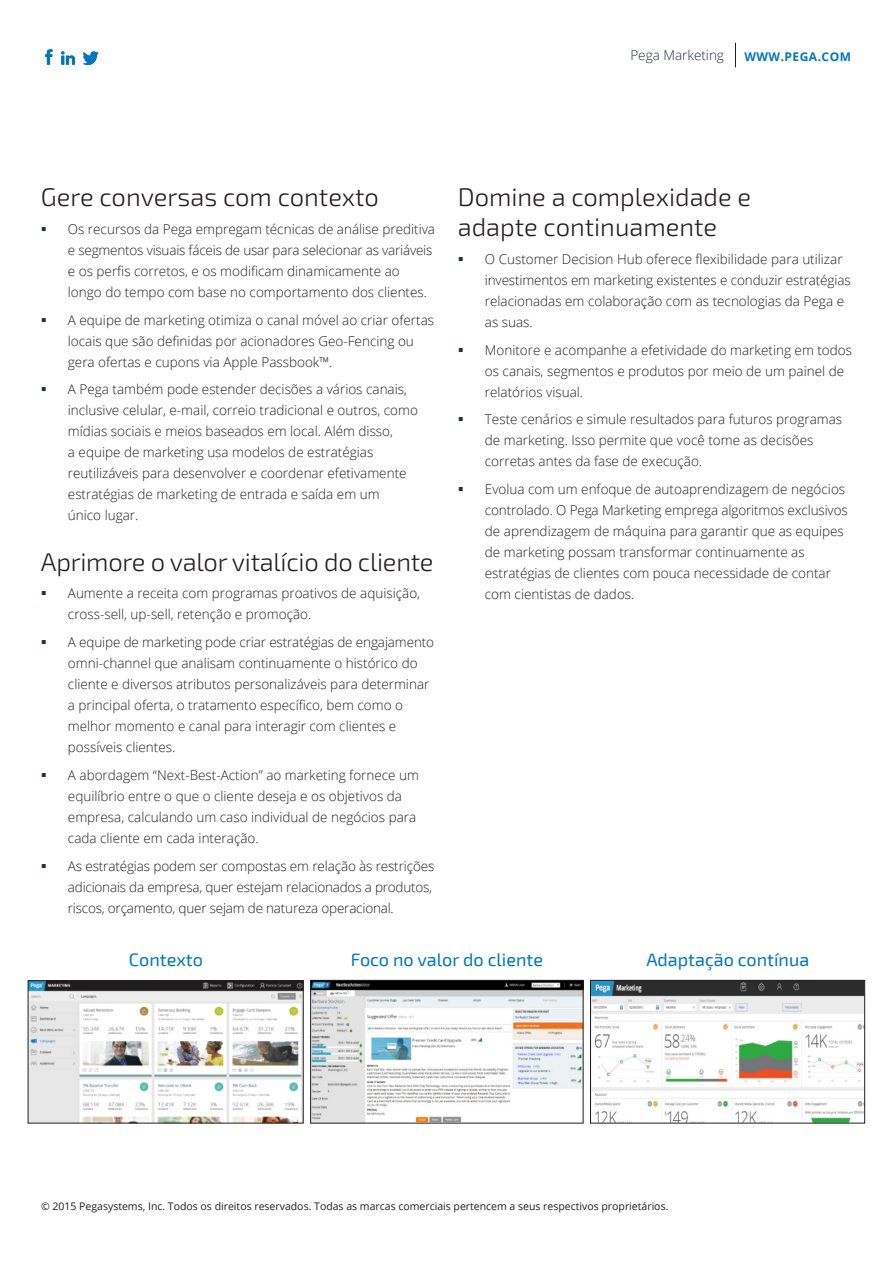
<style>
.page{position:relative;width:893px;height:1263px;background:#fff}
.page>*{position:absolute;margin:0;border:0;box-sizing:border-box;transform-origin:0 0}
.HEADING{font:300 25.5px/30px "Exo 2";color:#231f20}
.t1{font:18px "Exo 2";color:#0076be}
.t2{font:300 13.5px/21px "Open Sans";color:#231f20}
.t3{font:300 13.5px "Open Sans";color:#252e3f}
.t4{font:700 12px "Open Sans";letter-spacing:.04em;color:#0076be}
.t5{font:10.5px "Open Sans";color:#231f20}
.s1{color:#252e3f}
</style>
<div class="page">
<svg style="left:735px;top:43px;width:1px;height:24px"></svg>
<svg style="left:83px;top:51px;width:16px;height:14px"></svg>
<svg style="left:61px;top:51px;width:14px;height:14px"></svg>
<svg style="left:45px;top:49px;width:7px;height:16px"></svg>
<img style="left:30px;top:982px;width:271px;height:139px">
<div style="left:28px;top:980px;width:275px;height:143px;border:1px solid #231f20"></div>
<img style="left:312px;top:982px;width:269px;height:139px">
<div style="left:310px;top:980px;width:273px;height:143px;border:1px solid #231f20"></div>
<img style="left:592px;top:982px;width:271px;height:139px">
<div style="left:590px;top:980px;width:275px;height:143px;border:1px solid #231f20"></div>
<p class="t3" style="left:630px;top:46px;width:95px">Pega Marketing</p>
<p class="t4" style="left:744px;top:48px;width:108px">WWW.PEGA.COM</p>
<p class="HEADING" style="left:41px;top:183px;width:340px">Gere conversas com contexto</p>
<p class="t2" style="left:68px;top:218px;width:369px;text-indent:-27px"><span class="s1">▪</span> Os recursos da Pega empregam técnicas de análise preditiva e segmentos visuais fáceis de usar para selecionar as variáveis e os perfis corretos, e os modificam dinamicamente ao longo do tempo com base no comportamento dos clientes.</p>
<p class="t2" style="left:68px;top:309px;width:368px;text-indent:-27px"><span class="s1">▪</span> A equipe de marketing otimiza o canal móvel ao criar ofertas locais que são definidas por acionadores Geo-Fencing ou gera ofertas e cupons via Apple Passbook™.</p>
<p class="t2" style="left:68px;top:379px;width:352px;text-indent:-27px"><span class="s1">▪</span> A Pega também pode estender decisões a vários canais, inclusive celular, e-mail, correio tradicional e outros, como mídias sociais e meios baseados em local. Além disso,<br>a equipe de marketing usa modelos de estratégias reutilizáveis para desenvolver e coordenar efetivamente estratégias de marketing de entrada e saída em um<br>único lugar.</p>
<p class="HEADING" style="left:41px;top:547px;width:394px">Aprimore o valor vitalício do cliente</p>
<p class="t2" style="left:68px;top:583px;width:354px;text-indent:-27px"><span class="s1">▪</span> Aumente a receita com programas proativos de aquisição, cross-sell, up-sell, retenção e promoção.</p>
<p class="t2" style="left:68px;top:631px;width:368px;text-indent:-27px"><span class="s1">▪</span> A equipe de marketing pode criar estratégias de engajamento omni-channel que analisam continuamente o histórico do cliente e diversos atributos personalizáveis para determinar a principal oferta, o tratamento específico, bem como o melhor momento e canal para interagir com clientes e possíveis clientes.</p>
<p class="t2" style="left:68px;top:764px;width:353px;text-indent:-27px"><span class="s1">▪</span> A abordagem “Next-Best-Action” ao marketing fornece um equilíbrio entre o que o cliente deseja e os objetivos da empresa, calculando um caso individual de negócios para cada cliente em cada interação.</p>
<p class="t2" style="left:68px;top:855px;width:368px;text-indent:-27px"><span class="s1">▪</span> As estratégias podem ser compostas em relação às restrições adicionais da empresa, quer estejam relacionados a produtos, riscos, orçamento, quer sejam de natureza operacional.</p>
<p class="HEADING" style="left:458px;top:183px;width:295px">Domine a complexidade e adapte continuamente</p>
<p class="t2" style="left:485px;top:248px;width:367px;text-indent:-27px"><span class="s1">▪</span> O Customer Decision Hub oferece flexibilidade para utilizar investimentos em marketing existentes e conduzir estratégias relacionadas em colaboração com as tecnologias da Pega e as suas.</p>
<p class="t2" style="left:485px;top:339px;width:369px;text-indent:-27px"><span class="s1">▪</span> Monitore e acompanhe a efetividade do marketing em todos os canais, segmentos e produtos por meio de um painel de relatórios visual.</p>
<p class="t2" style="left:485px;top:409px;width:359px;text-indent:-27px"><span class="s1">▪</span> Teste cenários e simule resultados para futuros programas de marketing. Isso permite que você tome as decisões corretas antes da fase de execução.</p>
<p class="t2" style="left:485px;top:478px;width:364px;text-indent:-27px"><span class="s1">▪</span> Evolua com um enfoque de autoaprendizagem de negócios controlado. O Pega Marketing emprega algoritmos exclusivos de aprendizagem de máquina para garantir que as equipes de marketing possam transformar continuamente as estratégias de clientes com pouca necessidade de contar com cientistas de dados.</p>
<p class="t1" style="left:129px;top:949px;width:76px">Contexto</p>
<p class="t1" style="left:351px;top:949px;width:194px">Foco no valor do cliente</p>
<p class="t1" style="left:646px;top:949px;width:164px">Adaptação contínua</p>
<p class="t5" style="left:41px;top:1198px;width:629px">© 2015 Pegasystems, Inc. Todos os direitos reservados. Todas as marcas comerciais pertencem a seus respectivos proprietários.</p>
</div>
